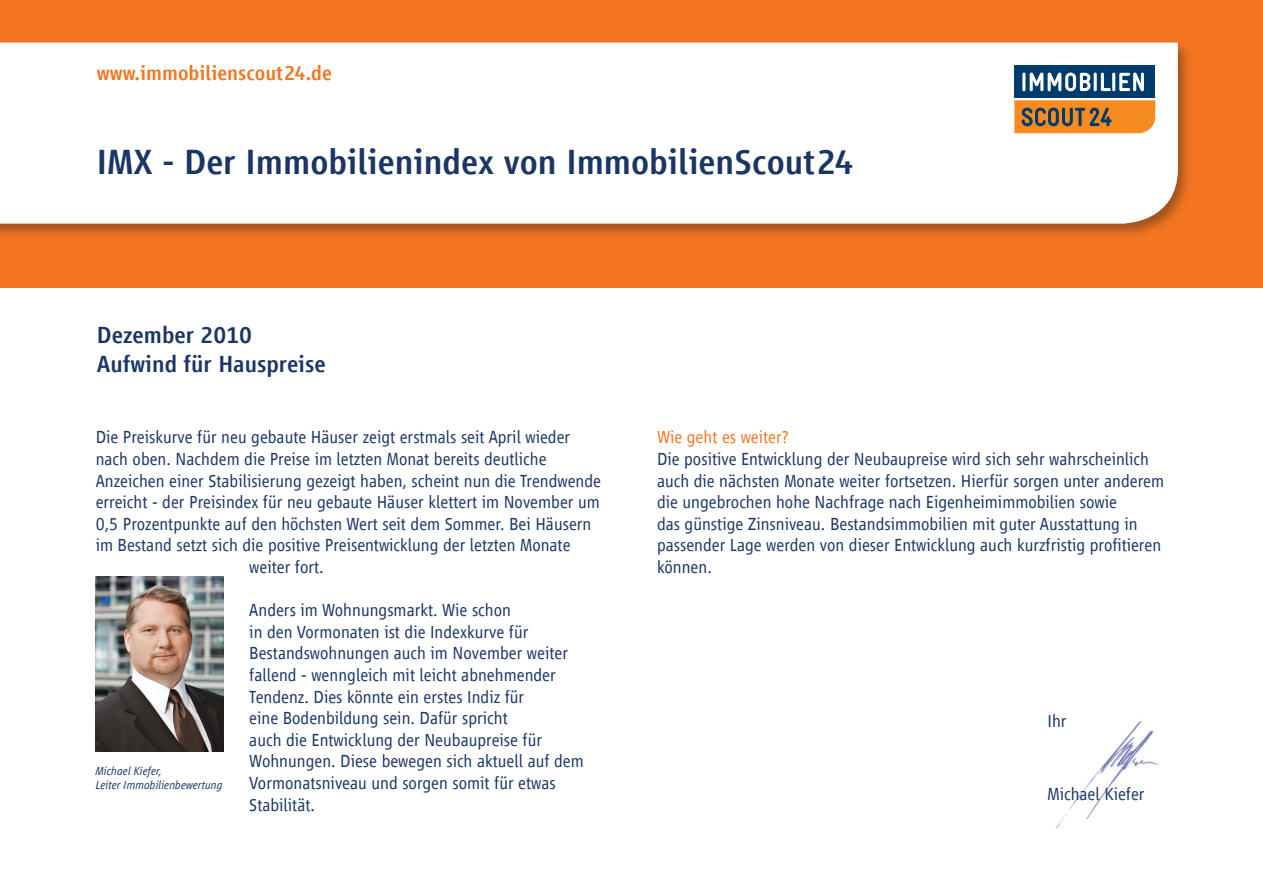
<style>
.page{position:relative;width:1263px;height:893px;background:#fff}
.page>*{position:absolute;margin:0;border:0;box-sizing:border-box;transform-origin:0 0}
.t1{font:500 36px "Scout Vialog";color:#1b3666}
.t2{font:500 24px/28.8px "Scout Vialog";color:#1b3666}
.t3{font:500 21px "Scout Vialog";color:#f47521}
.t4{font:300 18px/21.6px "Scout Vialog";color:#1b3666}
.t5{font:300 18px "Scout Vialog";color:#f47521}
.t6{font:italic 300 12px/14.4px "Scout Vialog";color:#1b3666}
</style>
<div class="page">
<img style="left:1056px;top:719px;width:103px;height:110px">
<img style="left:96px;top:577px;width:127px;height:175px">
<div style="left:0;top:0;width:1263px;height:287px;background:#f47521"></div>
<div style="left:0;top:40px;width:1192px;height:200px;background:#231f20;opacity:.4"></div>
<div style="left:0;top:43px;width:1178px;height:181px;background:#fff"></div>
<div style="left:1014px;top:94px;width:141px;height:9px;background:#fff"></div>
<div style="left:1014px;top:65px;width:141px;height:33px;background:#003b6e"></div>
<svg style="left:1014px;top:100px;width:141px;height:33px"></svg>
<hr style="left:1022px;top:73px;width:3px;height:18px;background:#fff;border-radius:2px">
<svg style="left:1030px;top:73px;width:60px;height:18px"></svg>
<hr style="left:1094px;top:73px;width:3px;height:18px;background:#fff;border-radius:2px">
<svg style="left:1101px;top:73px;width:10px;height:18px"></svg>
<hr style="left:1112px;top:73px;width:3px;height:18px;background:#fff;border-radius:2px">
<svg style="left:1119px;top:73px;width:25px;height:18px"></svg>
<p class="t3" style="left:97px;top:62px;width:237px">www.immobilienscout24.de</p>
<h1 class="t1" style="left:97px;top:142px;width:758px">IMX - Der Immobilienindex von ImmobilienScout24</h1>
<h2 class="t2" style="left:97px;top:321px;width:230px">Dezember 2010<br>Aufwind für Hauspreise</h2>
<p class="t4" style="left:96px;top:427px;width:476px">Die Preiskurve für neu gebaute Häuser zeigt erstmals seit April wieder</p>
<p class="t4" style="left:96px;top:448px;width:452px">nach oben. Nachdem die Preise im letzten Monat bereits deutliche</p>
<p class="t4" style="left:96px;top:470px;width:507px">Anzeichen einer Stabilisierung gezeigt haben, scheint nun die Trendwende</p>
<p class="t4" style="left:96px;top:491px;width:506px">erreicht - der Preisindex für neu gebaute Häuser klettert im November um</p>
<p class="t4" style="left:96px;top:513px;width:497px">0,5 Prozentpunkte auf den höchsten Wert seit dem Sommer. Bei Häusern</p>
<p class="t4" style="left:96px;top:535px;width:476px">im Bestand setzt sich die positive Preisentwicklung der letzten Monate</p>
<p class="t4" style="left:249px;top:556px;width:76px">weiter fort.</p>
<p class="t4" style="left:249px;top:599px;width:336px">Anders im Wohnungsmarkt. Wie schon<br>in den Vormonaten ist die Indexkurve für Bestandswohnungen auch im November weiter fallend - wenngleich mit leicht abnehmender Tendenz. Dies könnte ein erstes Indiz für<br>eine Bodenbildung sein. Dafür spricht<br>auch die Entwicklung der Neubaupreise für Wohnungen. Diese bewegen sich aktuell auf dem Vormonatsniveau und sorgen somit für etwas Stabilität.</p>
<p class="t6" style="left:96px;top:764px;width:128px">Michael Kiefer,<br>Leiter Immobilienbewertung</p>
<p class="t5" style="left:657px;top:427px;width:133px">Wie geht es weiter?</p>
<p class="t4" style="left:657px;top:448px;width:509px">Die positive Entwicklung der Neubaupreise wird sich sehr wahrscheinlich auch die nächsten Monate weiter fortsetzen. Hierfür sorgen unter anderem die ungebrochen hohe Nachfrage nach Eigenheimimmobilien sowie<br>das günstige Zinsniveau. Bestandsimmobilien mit guter Ausstattung in passender Lage werden von dieser Entwicklung auch kurzfristig profitieren können.</p>
<p class="t4" style="left:1047px;top:710px;width:21px">Ihr</p>
<p class="t4" style="left:1047px;top:783px;width:99px">Michael Kiefer</p>
</div>
